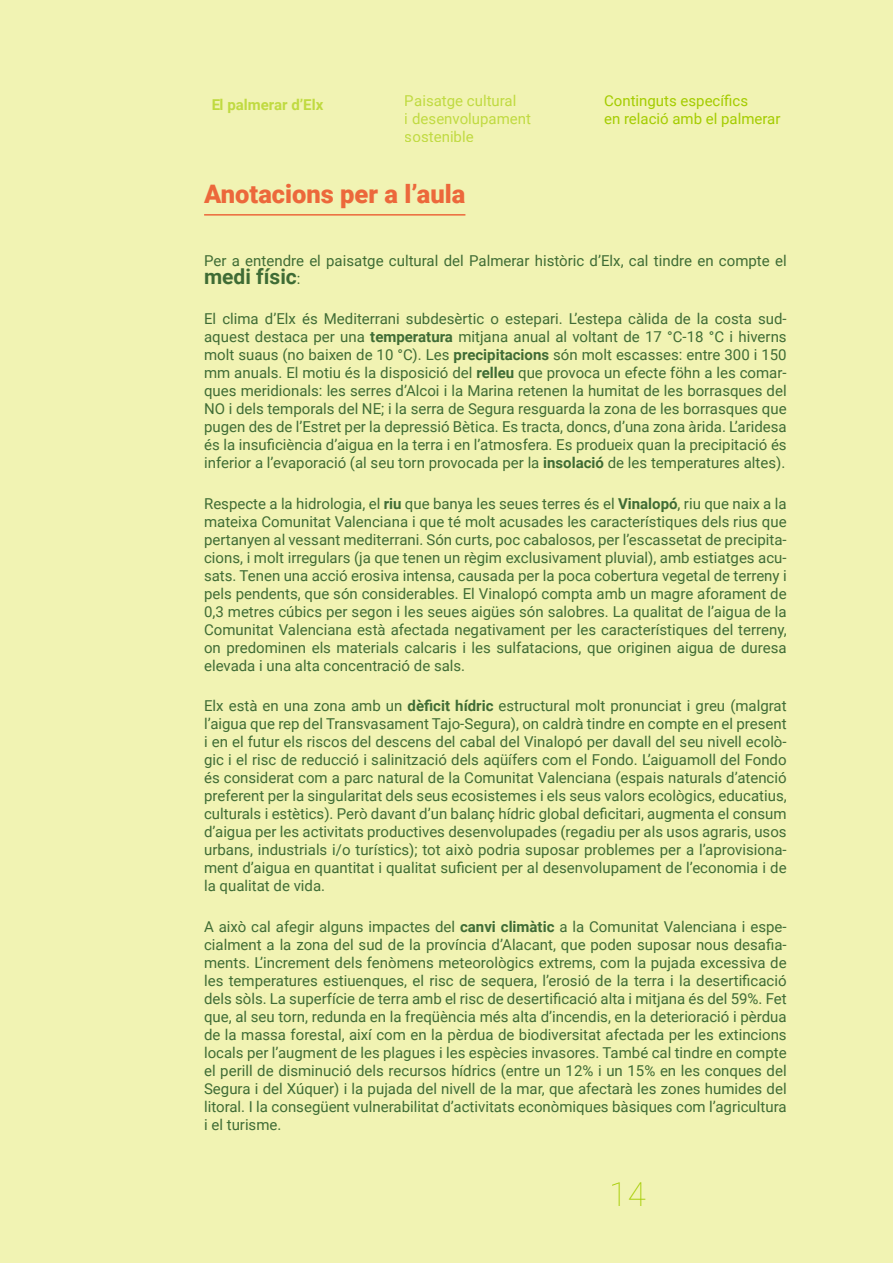
<style>
.page{position:relative;width:893px;height:1263px;background:#f1f3b3}
.page>*{position:absolute;margin:0;border:0;box-sizing:border-box;transform-origin:0 0}
.t1{font:100 33px "Roboto";color:#aed700}
.t2{font:900 25.5px "Roboto";color:#ec683b}
.t3{font:700 21px "Roboto";color:#3f6c35}
.t4{font:15px/18px "Roboto";color:#3f6c35;text-align:justify}
.t5{font:15px/18px "Roboto";color:#aed700}
.t6{font:700 15px "Roboto";color:#aed700}
.s1{font-weight:400;font-size:15px}
.s2{font-weight:700}
</style>
<div class="page">
<hr style="left:204px;top:214px;width:261px;height:2px;background:#ec683b">
<p class="t6" style="left:211px;top:94px;width:114px">El palmerar d’Elx</p>
<p class="t5" style="left:405px;top:91px;width:128px">Paisatge cultural<br>i desenvolupament sostenible</p>
<h2 class="t2" style="left:204px;top:176px;width:263px">Anotacions per a l’aula</h2>
<p class="t5" style="left:604px;top:91px;width:178px">Continguts específics<br>en relació amb el palmerar</p>
<p class="t4" style="left:204px;top:251px;width:584px">Per a entendre el paisatge cultural del Palmerar històric d’Elx, cal tindre en compte el</p>
<h3 class="t3" style="left:204px;top:262px;width:98px">medi físic<span class="s1">:</span></h3>
<p class="t4" style="left:204px;top:309px;width:584px">El clima d’Elx és Mediterrani subdesèrtic o estepari. L’estepa càlida de la costa sud&shy;aquest destaca per una <span class="s2">temperatura</span> mitjana anual al voltant de 17 °C-18 °C i hiverns molt suaus (no baixen de 10 °C). Les <span class="s2">precipitacions</span> són molt escasses: entre 300 i 150 mm anuals. El motiu és la disposició del <span class="s2">relleu</span> que provoca un efecte föhn a les comar&shy;ques meridionals: les serres d’Alcoi i la Marina retenen la humitat de les borrasques del NO i dels temporals del NE; i la serra de Segura resguarda la zona de les borrasques que pugen des de l’Estret per la depressió Bètica. Es tracta, doncs, d’una zona àrida. L’aridesa és la insuficiència d’aigua en la terra i en l’atmosfera. Es produeix quan la precipitació és inferior a l’evaporació (al seu torn provocada per la <span class="s2">insolació</span> de les temperatures altes).</p>
<p class="t4" style="left:204px;top:494px;width:584px">Respecte a la hidrologia, el <span class="s2">riu</span> que banya les seues terres és el <span class="s2">Vinalopó</span>, riu que naix a la mateixa Comunitat Valenciana i que té molt acusades les característiques dels rius que pertanyen al vessant mediterrani. Són curts, poc cabalosos, per l’escassetat de precipita&shy;cions, i molt irregulars (ja que tenen un règim exclusivament pluvial), amb estiatges acu&shy;sats. Tenen una acció erosiva intensa, causada per la poca cobertura vegetal de terreny i pels pendents, que són considerables. El Vinalopó compta amb un magre aforament de 0,3 metres cúbics per segon i les seues aigües són salobres. La qualitat de l’aigua de la Comunitat Valenciana està afectada negativament per les característiques del terreny, on predominen els materials calcaris i les sulfatacions, que originen aigua de duresa elevada i una alta concentració de sals.</p>
<p class="t4" style="left:204px;top:696px;width:584px">Elx està en una zona amb un <span class="s2">dèficit hídric</span> estructural molt pronunciat i greu (malgrat l’aigua que rep del Transvasament Tajo-Segura), on caldrà tindre en compte en el present i en el futur els riscos del descens del cabal del Vinalopó per davall del seu nivell ecolò&shy;gic i el risc de reducció i salinització dels aqüífers com el Fondo. L’aiguamoll del Fondo és considerat com a parc natural de la Comunitat Valenciana (espais naturals d’atenció preferent per la singularitat dels seus ecosistemes i els seus valors ecològics, educatius, culturals i estètics). Però davant d’un balanç hídric global deficitari, augmenta el consum d’aigua per les activitats productives desenvolupades (regadiu per als usos agraris, usos urbans, industrials i/o turístics); tot això podria suposar problemes per a l’aprovisiona&shy;ment d’aigua en quantitat i qualitat suficient per al desenvolupament de l’economia i de la qualitat de vida.</p>
<p class="t4" style="left:204px;top:917px;width:584px">A això cal afegir alguns impactes del <span class="s2">canvi climàtic</span> a la Comunitat Valenciana i espe&shy;cialment a la zona del sud de la província d’Alacant, que poden suposar nous desafia&shy;ments. L’increment dels fenòmens meteorològics extrems, com la pujada excessiva de les temperatures estiuenques, el risc de sequera, l’erosió de la terra i la desertificació dels sòls. La superfície de terra amb el risc de desertificació alta i mitjana és del 59%. Fet que, al seu torn, redunda en la freqüència més alta d’incendis, en la deterioració i pèrdua de la massa forestal, així com en la pèrdua de biodiversitat afectada per les extincions locals per l’augment de les plagues i les espècies invasores. També cal tindre en compte el perill de disminució dels recursos hídrics (entre un 12% i un 15% en les conques del Segura i del Xúquer) i la pujada del nivell de la mar, que afectarà les zones humides del litoral. I la consegüent vulnerabilitat d’activitats econòmiques bàsiques com l’agricultura i el turisme.</p>
<h1 class="t1" style="left:610px;top:1171px;width:38px">14</h1>
</div>
